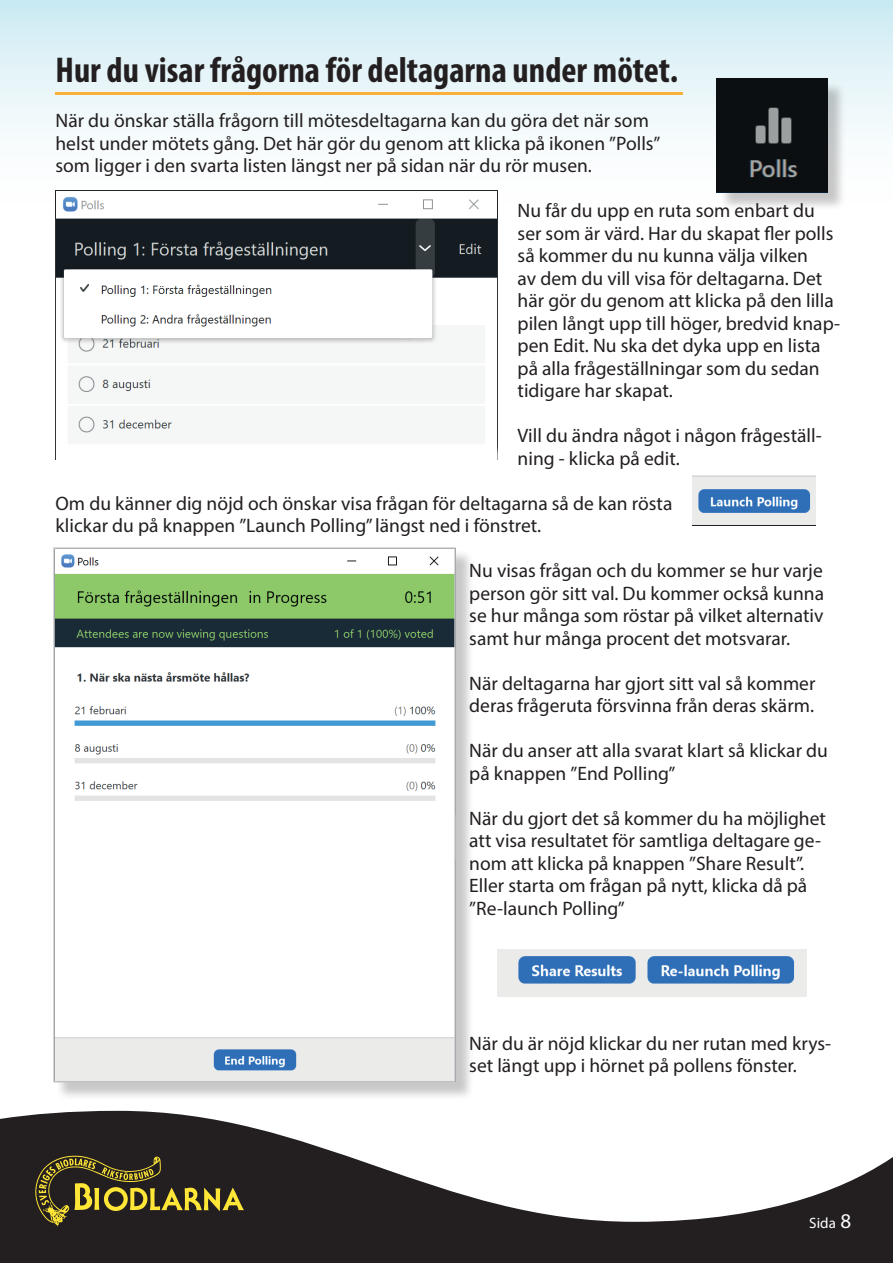
<style>
.page{position:relative;width:893px;height:1263px;background:#fff}
.page>*{position:absolute;margin:0;border:0;box-sizing:border-box;transform-origin:0 0}
.t1{font:700 condensed 36px "Myriad Pro";color:#231f20}
.t2{font:19.5px/22.5px "Myriad Pro";color:#231f20}
.t3{font:15px "Myriad Pro";color:#fff}
.s1{font-size:21px}
</style>
<div class="page">
<svg style="left:0;top:1111px;width:893px;height:152px;fill:#231f20"></svg>
<svg style="left:35px;top:1156px;width:209px;height:70px;background:#4d4524"></svg>
<div style="left:0;top:0;width:893px;height:216px;background:linear-gradient(to bottom,#cfeaf0,#fff)"></div>
<div style="left:719px;top:81px;width:127px;height:130px;background:#231f20;opacity:.25"></div>
<img style="left:717px;top:79px;width:110px;height:113px">
<img style="left:56px;top:190px;width:441px;height:243px">
<img style="left:693px;top:475px;width:123px;height:51px">
<div style="left:56px;top:550px;width:419px;height:551px;background:#231f20;opacity:.25"></div>
<img style="left:56px;top:550px;width:397px;height:529px">
<div style="left:53px;top:547px;width:403px;height:535px;border:2px solid #c7c8ca"></div>
<img style="left:497px;top:949px;width:310px;height:48px">
<hr style="left:56px;top:93px;width:627px;height:2px;background:#fbb03b">
<h1 class="t1" style="left:56px;top:48px;width:624px">Hur du visar frågorna för deltagarna under mötet.</h1>
<p class="t2" style="left:56px;top:109px;width:606px">När du önskar ställa frågorn till mötesdeltagarna kan du göra det när som helst under mötets gång. Det här gör du genom att klicka på ikonen ”Polls” som ligger i den svarta listen längst ner på sidan när du rör musen.</p>
<p class="t2" style="left:518px;top:199px;width:324px">Nu får du upp en ruta som enbart du ser som är värd. Har du skapat fler polls så kommer du nu kunna välja vilken<br>av dem du vill visa för deltagarna. Det här gör du genom att klicka på den lilla pilen långt upp till höger, bredvid knap&shy;pen Edit. Nu ska det dyka upp en lista på alla frågeställningar som du sedan tidigare har skapat.</p>
<p class="t2" style="left:518px;top:424px;width:306px">Vill du ändra något i någon frågeställ&shy;ning - klicka på edit.</p>
<p class="t2" style="left:56px;top:492px;width:618px">Om du känner dig nöjd och önskar visa frågan för deltagarna så de kan rösta klickar du på knappen ”Launch Polling” längst ned i fönstret.</p>
<p class="t2" style="left:469px;top:559px;width:356px;text-align:justify">Nu visas frågan och du kommer se hur varje person gör sitt val. Du kommer också kunna se hur många som röstar på vilket alternativ samt hur många procent det motsvarar.</p>
<p class="t2" style="left:469px;top:672px;width:348px">När deltagarna har gjort sitt val så kommer deras frågeruta försvinna från deras skärm.</p>
<p class="t2" style="left:469px;top:739px;width:360px">När du anser att alla svarat klart så klickar du på knappen ”End Polling”</p>
<p class="t2" style="left:469px;top:807px;width:358px">När du gjort det så kommer du ha möjlighet att visa resultatet för samtliga deltagare ge&shy;nom att klicka på knappen ”Share Result”.<br>Eller starta om frågan på nytt, klicka då på ”Re-launch Polling”</p>
<p class="t2" style="left:469px;top:1032px;width:363px">När du är nöjd klickar du ner rutan med krys&shy;set längt upp i hörnet på pollens fönster.</p>
<p class="t3" style="left:809px;top:1214px;width:43px">Sida <span class="s1">8</span></p>
</div>
